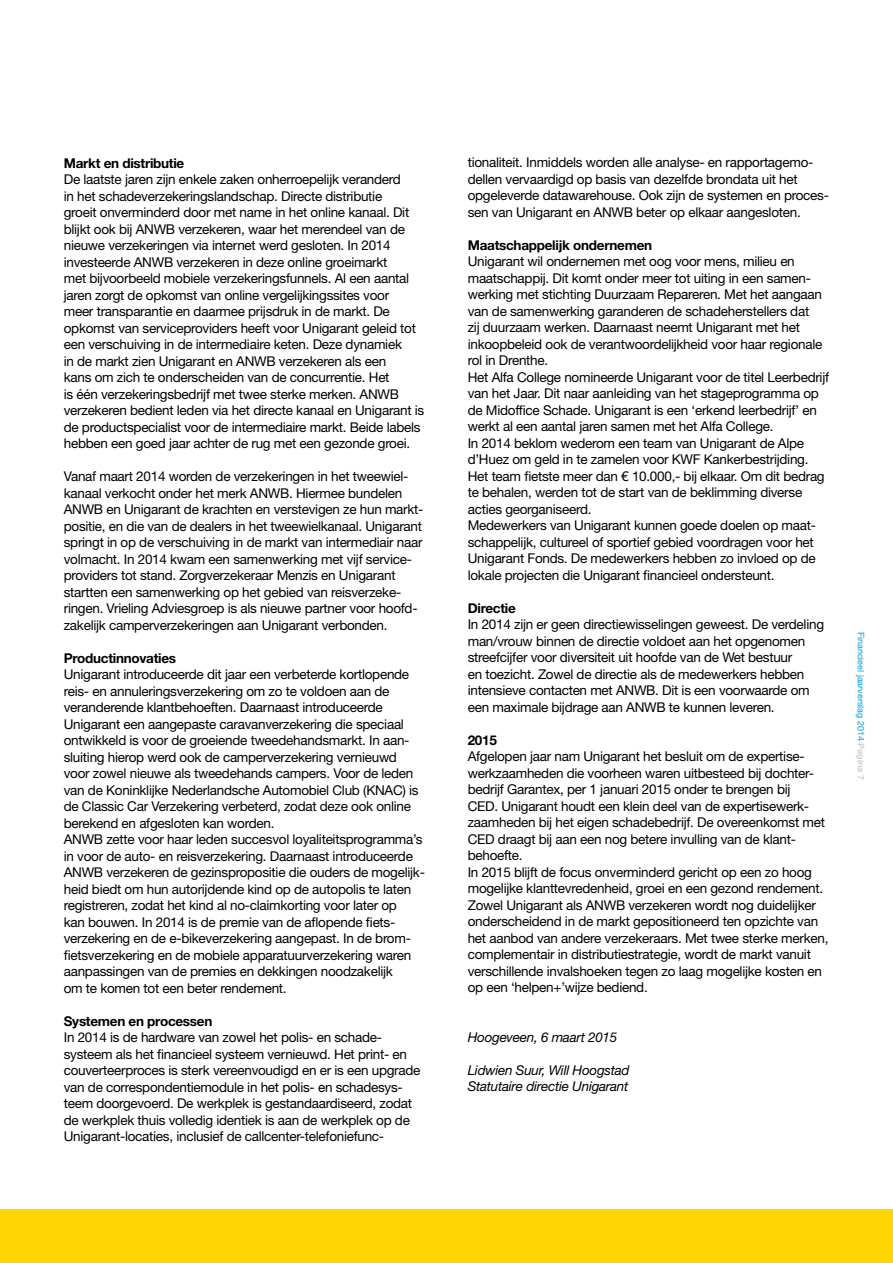
<style>
.page{position:relative;width:893px;height:1263px;background:#fff}
.page>*{position:absolute;margin:0;border:0;box-sizing:border-box;transform-origin:0 0}
.t1{font:13.5px/16.5px "Helvetica Neue LT Std";letter-spacing:-.02em;color:#000}
.t2{font:700 13.5px "Helvetica Neue LT Std";letter-spacing:-.02em;color:#000}
.t3{font:italic 13.5px/16.5px "Helvetica Neue LT Std";letter-spacing:-.02em;color:#000}
.t4{font:9px "Helvetica Neue LT Std";color:#009ee0}
.s1{font-weight:700;color:#d0d1d2}
</style>
<div class="page">
<div style="left:0;top:1210px;width:893px;height:53px;background:#ffd400"></div>
<p class="t2" style="left:64px;top:154px;width:122px">Markt en distributie</p>
<p class="t1" style="left:64px;top:171px;width:362px">De laatste jaren zijn enkele zaken onherroepelijk veranderd<br>in het schadeverzekeringslandschap. Directe distributie<br>groeit onverminderd door met name in het online kanaal. Dit blijkt ook bij ANWB verzekeren, waar het merendeel van de nieuwe verzekeringen via internet werd gesloten. In 2014 investeerde ANWB verzekeren in deze online groeimarkt<br>met bijvoorbeeld mobiele verzekeringsfunnels. Al een aantal jaren zorgt de opkomst van online vergelijkingssites voor<br>meer transparantie en daarmee prijsdruk in de markt. De opkomst van serviceproviders heeft voor Unigarant geleid tot een verschuiving in de intermediaire keten. Deze dynamiek<br>in de markt zien Unigarant en ANWB verzekeren als een<br>kans om zich te onderscheiden van de concurrentie. Het<br>is één verzekeringsbedrijf met twee sterke merken. ANWB verzekeren bedient leden via het directe kanaal en Unigarant is de productspecialist voor de intermediaire markt. Beide labels hebben een goed jaar achter de rug met een gezonde groei.</p>
<p class="t1" style="left:64px;top:468px;width:361px">Vanaf maart 2014 worden de verzekeringen in het tweewiel&shy;kanaal verkocht onder het merk ANWB. Hiermee bundelen ANWB en Unigarant de krachten en verstevigen ze hun markt&shy;positie, en die van de dealers in het tweewielkanaal. Unigarant springt in op de verschuiving in de markt van intermediair naar volmacht. In 2014 kwam een samenwerking met vijf service&shy;providers tot stand. Zorgverzekeraar Menzis en Unigarant startten een samenwerking op het gebied van reisverzeke&shy;ringen. Vrieling Adviesgroep is als nieuwe partner voor hoofd&shy;zakelijk camperverzekeringen aan Unigarant verbonden.</p>
<p class="t2" style="left:64px;top:649px;width:114px">Productinnovaties</p>
<p class="t1" style="left:64px;top:666px;width:363px">Unigarant introduceerde dit jaar een verbeterde kortlopende reis- en annuleringsverzekering om zo te voldoen aan de veranderende klantbehoeften. Daarnaast introduceerde Unigarant een aangepaste caravanverzekering die speciaal ontwikkeld is voor de groeiende tweedehandsmarkt. In aan&shy;sluiting hierop werd ook de camperverzekering vernieuwd voor zowel nieuwe als tweedehands campers. Voor de leden van de Koninklijke Nederlandsche Automobiel Club (KNAC) is de Classic Car Verzekering verbeterd, zodat deze ook online berekend en afgesloten kan worden.<br>ANWB zette voor haar leden succesvol loyaliteitsprogramma’s in voor de auto- en reisverzekering. Daarnaast introduceerde ANWB verzekeren de gezinspropositie die ouders de mogelijk&shy;heid biedt om hun autorijdende kind op de autopolis te laten registreren, zodat het kind al no-claimkorting voor later op<br>kan bouwen. In 2014 is de premie van de aflopende fiets&shy;verzekering en de e-bikeverzekering aangepast. In de brom&shy;fietsverzekering en de mobiele apparatuurverzekering waren aanpassingen van de premies en dekkingen noodzakelijk<br>om te komen tot een beter rendement.</p>
<p class="t2" style="left:64px;top:1012px;width:150px">Systemen en processen</p>
<p class="t1" style="left:64px;top:1029px;width:358px">In 2014 is de hardware van zowel het polis- en schade&shy;systeem als het financieel systeem vernieuwd. Het print- en couverteerproces is sterk vereenvoudigd en er is een upgrade van de correspondentiemodule in het polis- en schadesys&shy;teem doorgevoerd. De werkplek is gestandaardiseerd, zodat de werkplek thuis volledig identiek is aan de werkplek op de Unigarant-locaties, inclusief de callcenter-telefoniefunc-</p>
<p class="t1" style="left:468px;top:154px;width:363px">tionaliteit. Inmiddels worden alle analyse- en rapportagemo&shy;dellen vervaardigd op basis van dezelfde brondata uit het opgeleverde datawarehouse. Ook zijn de systemen en proces&shy;sen van Unigarant en ANWB beter op elkaar aangesloten.</p>
<p class="t2" style="left:468px;top:237px;width:186px">Maatschappelijk ondernemen</p>
<p class="t1" style="left:468px;top:253px;width:363px">Unigarant wil ondernemen met oog voor mens, milieu en maatschappij. Dit komt onder meer tot uiting in een samen&shy;werking met stichting Duurzaam Repareren. Met het aangaan van de samenwerking garanderen de schadeherstellers dat<br>zij duurzaam werken. Daarnaast neemt Unigarant met het inkoopbeleid ook de verantwoordelijkheid voor haar regionale rol in Drenthe.<br>Het Alfa College nomineerde Unigarant voor de titel Leerbedrijf van het Jaar. Dit naar aanleiding van het stageprogramma op de Midoffice Schade. Unigarant is een ‘erkend leerbedrijf’ en werkt al een aantal jaren samen met het Alfa College.<br>In 2014 beklom wederom een team van Unigarant de Alpe d’Huez om geld in te zamelen voor KWF Kankerbestrijding.<br>Het team fietste meer dan € 10.000,- bij elkaar. Om dit bedrag te behalen, werden tot de start van de beklimming diverse acties georganiseerd.<br>Medewerkers van Unigarant kunnen goede doelen op maat&shy;schappelijk, cultureel of sportief gebied voordragen voor het Unigarant Fonds. De medewerkers hebben zo invloed op de lokale projecten die Unigarant financieel ondersteunt.</p>
<p class="t2" style="left:468px;top:600px;width:50px">Directie</p>
<p class="t1" style="left:468px;top:616px;width:358px">In 2014 zijn er geen directiewisselingen geweest. De verdeling man/vrouw binnen de directie voldoet aan het opgenomen streefcijfer voor diversiteit uit hoofde van de Wet bestuur<br>en toezicht. Zowel de directie als de medewerkers hebben intensieve contacten met ANWB. Dit is een voorwaarde om een maximale bijdrage aan ANWB te kunnen leveren.</p>
<p class="t2" style="left:468px;top:732px;width:31px">2015</p>
<p class="t1" style="left:468px;top:748px;width:362px">Afgelopen jaar nam Unigarant het besluit om de expertise&shy;werkzaamheden die voorheen waren uitbesteed bij dochter&shy;bedrijf Garantex, per 1 januari 2015 onder te brengen bij<br>CED. Unigarant houdt een klein deel van de expertisewerk&shy;zaamheden bij het eigen schadebedrijf. De overeenkomst met CED draagt bij aan een nog betere invulling van de klant&shy;behoefte.<br>In 2015 blijft de focus onverminderd gericht op een zo hoog mogelijke klanttevredenheid, groei en een gezond rendement.<br>Zowel Unigarant als ANWB verzekeren wordt nog duidelijker onderscheidend in de markt gepositioneerd ten opzichte van het aanbod van andere verzekeraars. Met twee sterke merken, complementair in distributiestrategie, wordt de markt vanuit verschillende invalshoeken tegen zo laag mogelijke kosten en op een ‘helpen+’wijze bediend.</p>
<p class="t3" style="left:468px;top:1028px;width:151px">Hoogeveen, 6 maart 2015</p>
<p class="t3" style="left:468px;top:1061px;width:163px">Lidwien Suur, Will Hoogstad<br>Statutaire directie Unigarant</p>
<p class="t4" style="left:866px;top:631px;width:150px;rotate:90deg">Financieel jaarverslag 2014 <span class="s1">Pagina 7</span></p>
</div>
